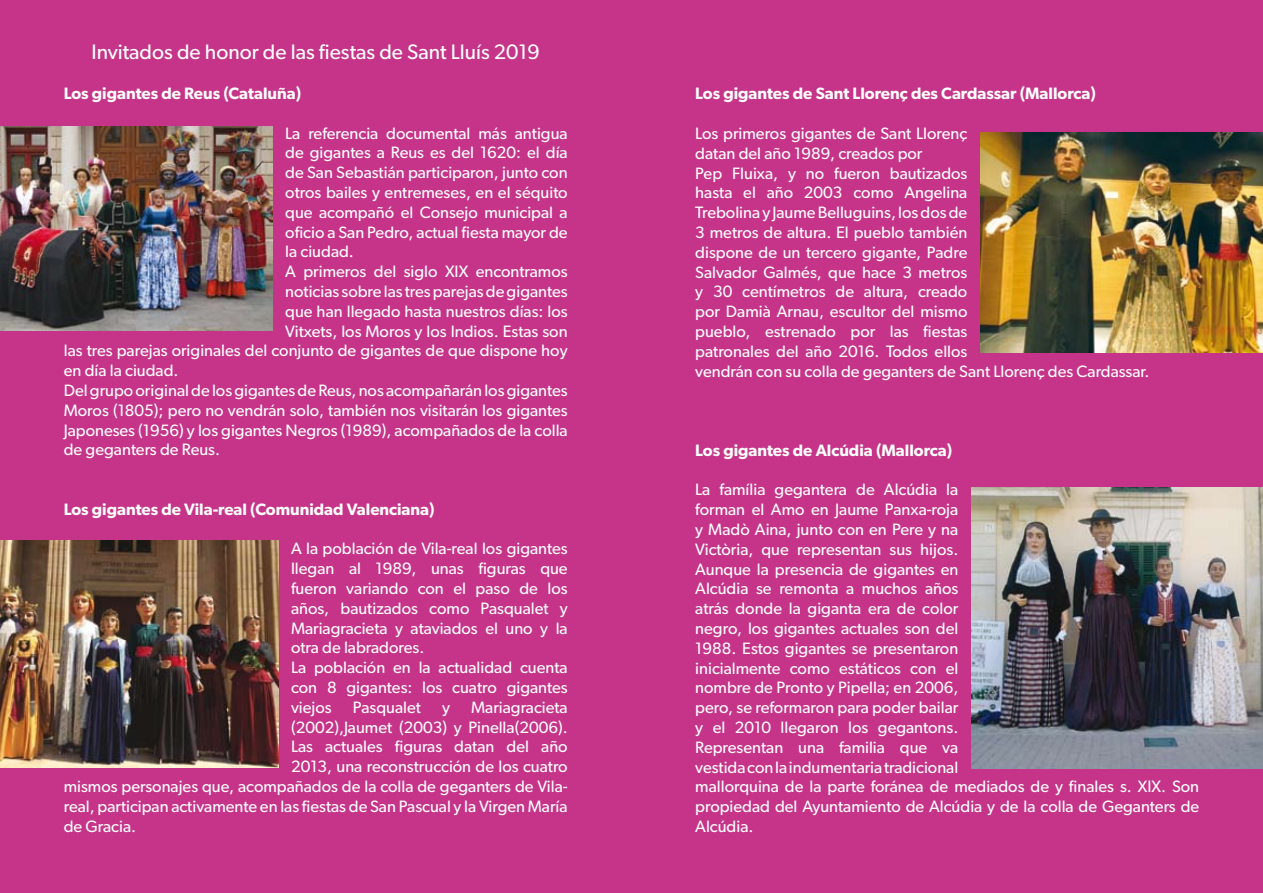
<style>
.page{position:relative;width:1263px;height:893px;background:#c53489}
.page>*{position:absolute;margin:0;border:0;box-sizing:border-box;transform-origin:0 0}
.t1{font:21px "Gibson";color:#fff}
.t2{font:16.5px/19.8px "Gibson";color:#fff}
.t3{font:600 16.5px "Gibson";color:#fff}
</style>
<div class="page">
<img style="left:0;top:126px;width:272px;height:204px">
<img style="left:0;top:540px;width:278px;height:227px">
<img style="left:980px;top:133px;width:283px;height:219px">
<img style="left:971px;top:487px;width:292px;height:282px">
<p class="t1" style="left:92px;top:39px;width:450px">Invitados de honor de las fiestas de Sant Lluís 2019</p>
<p class="t3" style="left:64px;top:83px;width:239px">Los gigantes de Reus (Cataluña)</p>
<p class="t2" style="left:285px;top:123px;width:284px">La referencia documental más antigua</p>
<p class="t2" style="left:285px;top:142px;width:284px">de gigantes a Reus es del 1620: el día</p>
<p class="t2" style="left:285px;top:162px;width:284px">de San Sebastián participaron, junto con</p>
<p class="t2" style="left:285px;top:182px;width:284px">otros bailes y entremeses, en el séquito</p>
<p class="t2" style="left:285px;top:202px;width:284px">que acompañó el Consejo municipal a</p>
<p class="t2" style="left:285px;top:222px;width:284px">oficio a San Pedro, actual fiesta mayor de</p>
<p class="t2" style="left:285px;top:241px;width:70px">la ciudad.</p>
<p class="t2" style="left:285px;top:261px;width:284px">A primeros del siglo XIX encontramos</p>
<p class="t2" style="left:285px;top:281px;width:284px">noticias sobre las tres parejas de gigantes</p>
<p class="t2" style="left:285px;top:301px;width:284px">que han llegado hasta nuestros días: los</p>
<p class="t2" style="left:285px;top:321px;width:284px">Vitxets, los Moros y los Indios. Estas son</p>
<p class="t2" style="left:64px;top:340px;width:505px">las tres parejas originales del conjunto de gigantes de que dispone hoy</p>
<p class="t2" style="left:64px;top:360px;width:116px">en día la ciudad.</p>
<p class="t2" style="left:64px;top:380px;width:505px">Del grupo original de los gigantes de Reus, nos acompañarán los gigantes</p>
<p class="t2" style="left:64px;top:400px;width:505px">Moros (1805); pero no vendrán solo, también nos visitarán los gigantes</p>
<p class="t2" style="left:64px;top:420px;width:505px">Japoneses (1956) y los gigantes Negros (1989), acompañados de la colla</p>
<p class="t2" style="left:64px;top:439px;width:158px">de geganters de Reus.</p>
<p class="t3" style="left:64px;top:499px;width:372px">Los gigantes de Vila-real (Comunidad Valenciana)</p>
<p class="t2" style="left:291px;top:538px;width:278px">A la población de Vila-real los gigantes llegan al 1989, unas figuras que fueron variando con el paso de los años, bautizados como Pasqualet y<br>Mariagracieta y ataviados el uno y la otra de labradores.<br>La población en la actualidad cuenta con 8 gigantes: los cuatro gigantes viejos</p>
<p class="t2" style="left:353px;top:697px;width:69px">Pasqualet</p>
<p class="t2" style="left:442px;top:697px;width:9px">y</p>
<p class="t2" style="left:471px;top:697px;width:98px">Mariagracieta</p>
<p class="t2" style="left:291px;top:717px;width:278px">(2002),Jaumet (2003) y Pinella(2006).</p>
<p class="t2" style="left:291px;top:736px;width:278px">Las actuales figuras datan del año</p>
<p class="t2" style="left:291px;top:756px;width:278px">2013, una reconstrucción de los cuatro</p>
<p class="t2" style="left:64px;top:776px;width:505px">mismos personajes que, acompañados de la colla de geganters de Vila-</p>
<p class="t2" style="left:64px;top:796px;width:505px">real, participan activamente en las fiestas de San Pascual y la Virgen María</p>
<p class="t2" style="left:64px;top:816px;width:74px">de Gracia.</p>
<p class="t3" style="left:695px;top:84px;width:402px">Los gigantes de Sant Llorenç des Cardassar (Mallorca)</p>
<p class="t2" style="left:695px;top:123px;width:456px">Los primeros gigantes de Sant Llorenç<br>datan del año 1989, creados por<br>Pep Fluixa, y no fueron bautizados<br>hasta el año 2003 como Angelina<br>Trebolina y Jaume Belluguins, los dos de<br>3 metros de altura. El pueblo también<br>dispone de un tercero gigante, Padre<br>Salvador Galmés, que hace 3 metros<br>y 30 centímetros de altura, creado<br>por Damià Arnau, escultor del mismo<br>pueblo, estrenado por las fiestas<br>patronales del año 2016. Todos ellos<br>vendrán con su colla de geganters de Sant Llorenç des Cardassar.</p>
<p class="t3" style="left:695px;top:440px;width:258px">Los gigantes de Alcúdia (Mallorca)</p>
<p class="t2" style="left:695px;top:479px;width:505px">La família gegantera de Alcúdia la<br>forman el Amo en Jaume Panxa-roja<br>y Madò Aina, junto con en Pere y na<br>Victòria, que representan sus hijos.<br>Aunque la presencia de gigantes en<br>Alcúdia se remonta a muchos años<br>atrás donde la giganta era de color<br>negro, los gigantes actuales son del<br>1988. Estos gigantes se presentaron<br>inicialmente como estáticos con el<br>nombre de Pronto y Pipella; en 2006,<br>pero, se reformaron para poder bailar<br>y el 2010 llegaron los gegantons.<br>Representan una familia que va<br>vestida con la indumentaria tradicional<br>mallorquina de la parte foránea de mediados de y finales s. XIX. Son propiedad del Ayuntamiento de Alcúdia y de la colla de Geganters de Alcúdia.</p>
</div>
